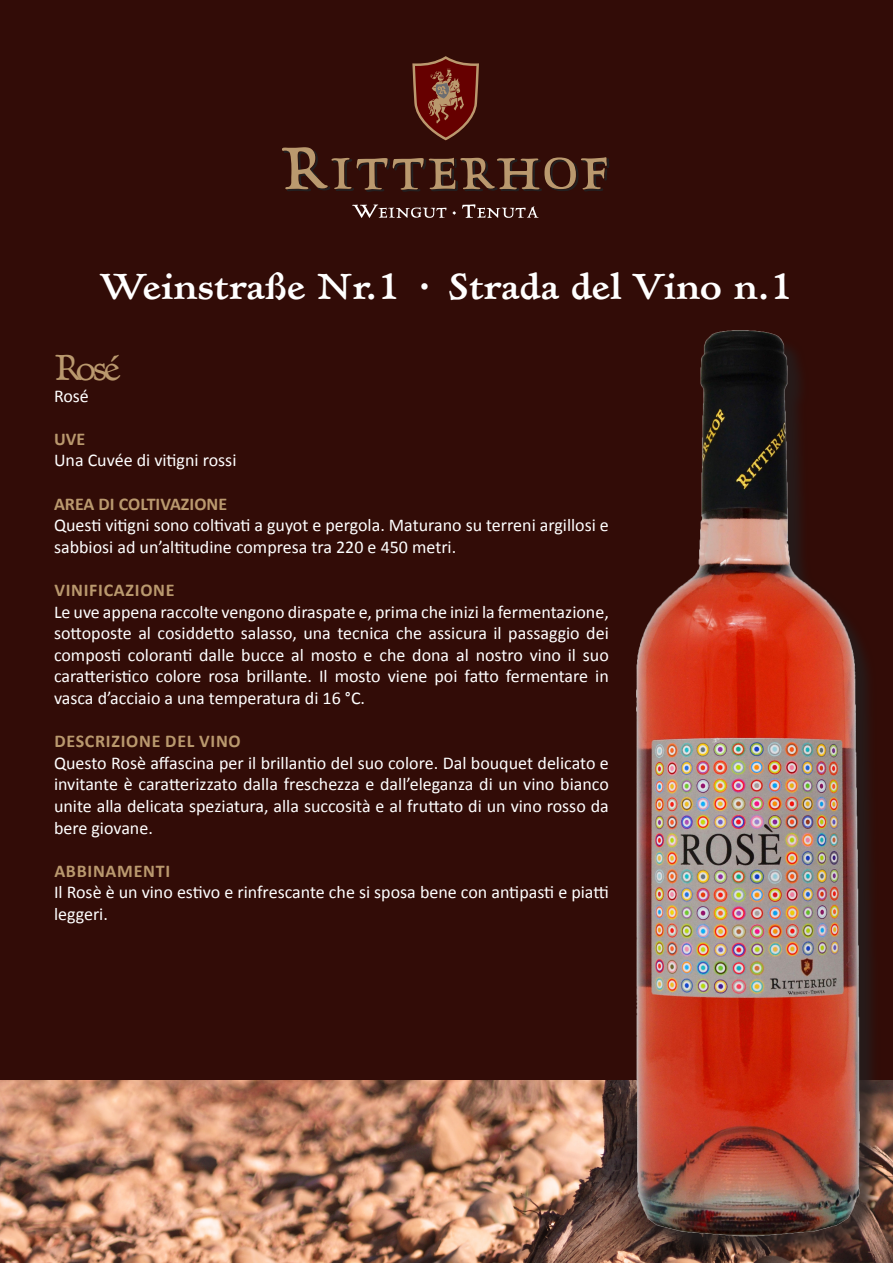
<style>
.page{position:relative;width:893px;height:1263px;background:#320c07}
.page>*{position:absolute;margin:0;border:0;box-sizing:border-box;transform-origin:0 0}
.t1{font:700 37.5px "Hadriano";color:#fff}
.t2{font:300 37.5px "Hadriano";color:#ba996e}
.t3{font:18px/21.6px "Calibri";color:#fff}
.t4{font:700 18px "Calibri";letter-spacing:.04em;color:#ba996e}
.t5{font:700 18px "Calibri";color:#ba996e}
</style>
<div class="page">
<svg style="left:352px;top:205px;width:94px;height:13px"></svg>
<svg style="left:452px;top:211px;width:4px;height:4px"></svg>
<svg style="left:462px;top:204px;width:77px;height:14px"></svg>
<svg style="left:282px;top:147px;width:327px;height:44px"></svg>
<svg style="left:412px;top:56px;width:67px;height:84px"></svg>
<img style="left:0;top:1080px;width:893px;height:183px">
<div style="left:640px;top:334px;width:241px;height:923px;background:#231f20;opacity:.75"></div>
<img style="left:599px;top:330px;width:279px;height:907px">
<h1 class="t1" style="left:100px;top:263px;width:695px">Weinstraße Nr.1 · Strada del Vino n.1</h1>
<p class="t2" style="left:54px;top:344px;width:68px">Rosé</p>
<p class="t3" style="left:54px;top:385px;width:36px">Rosé</p>
<p class="t4" style="left:54px;top:427px;width:33px">UVE</p>
<p class="t3" style="left:54px;top:450px;width:184px">Una Cuvée di vitigni rossi</p>
<p class="t5" style="left:54px;top:492px;width:175px">AREA DI COLTIVAZIONE</p>
<p class="t3" style="left:54px;top:514px;width:556px">Questi vitigni sono coltivati a guyot e pergola. Maturano su terreni argillosi e sabbiosi ad un’altitudine compresa tra 220 e 450 metri.</p>
<p class="t4" style="left:54px;top:578px;width:122px">VINIFICAZIONE</p>
<p class="t3" style="left:54px;top:601px;width:556px;text-align:justify">Le uve appena raccolte vengono diraspate e, prima che inizi la fermentazione, sottoposte al cosiddetto salasso, una tecnica che assicura il passaggio dei composti coloranti dalle bucce al mosto e che dona al nostro vino il suo caratteristico colore rosa brillante. Il mosto viene poi fatto fermentare in vasca d’acciaio a una temperatura di 16 °C.</p>
<p class="t4" style="left:54px;top:730px;width:188px">DESCRIZIONE DEL VINO</p>
<p class="t3" style="left:54px;top:752px;width:556px;text-align:justify">Questo Rosè affascina per il brillantio del suo colore. Dal bouquet delicato e invitante è caratterizzato dalla freschezza e dall’eleganza di un vino bianco unite alla delicata speziatura, alla succosità e al fruttato di un vino rosso da bere giovane.</p>
<p class="t4" style="left:54px;top:859px;width:117px">ABBINAMENTI</p>
<p class="t3" style="left:54px;top:882px;width:556px">Il Rosè è un vino estivo e rinfrescante che si sposa bene con antipasti e piatti leggeri.</p>
</div>
